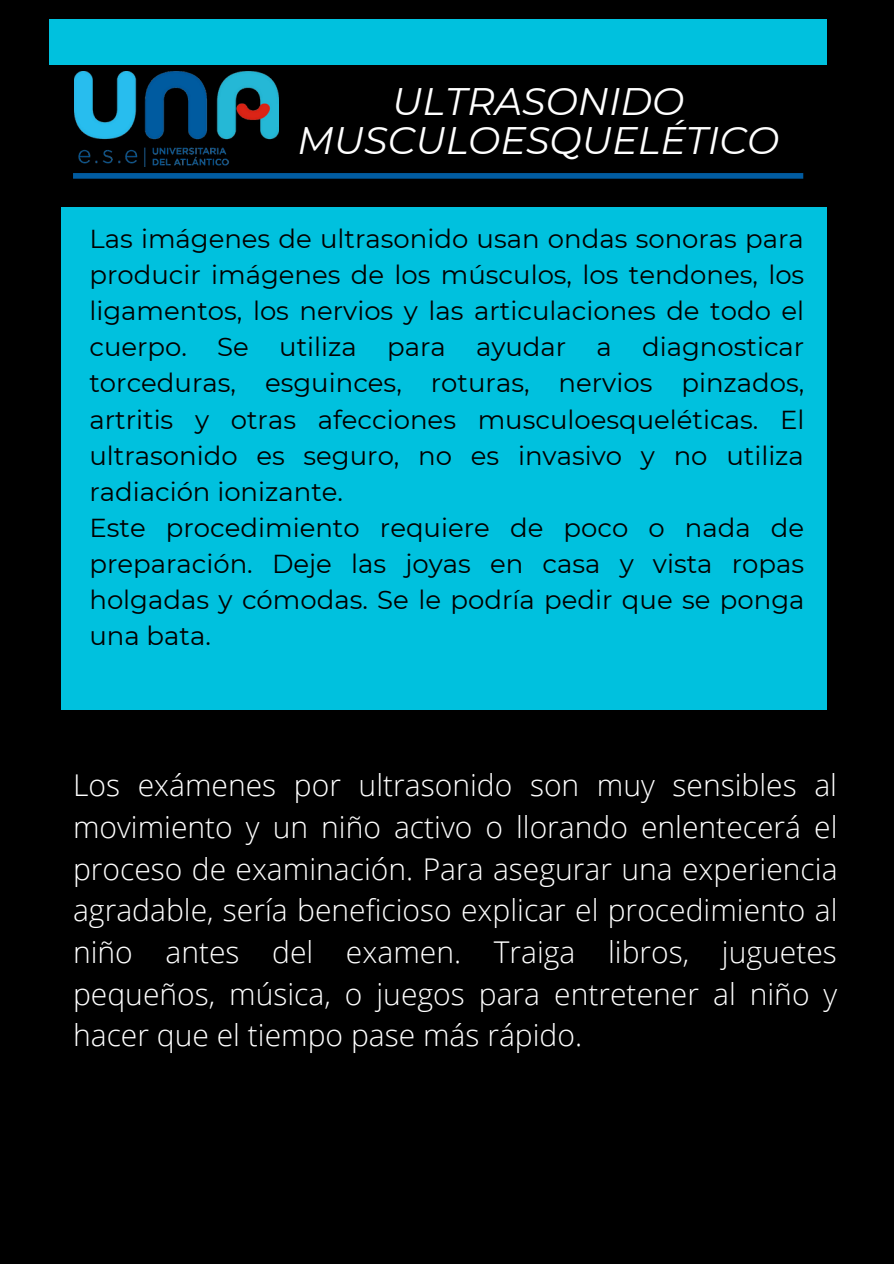
<style>
.page{position:relative;width:894px;height:1264px;background:#fff}
.page>*{position:absolute;margin:0;border:0;box-sizing:border-box;transform-origin:0 0}
.t1{font:italic 38.25px/38.2px "Montserrat";color:#fff;text-align:center}
.t2{font:300 30px/41.7px "Open Sans";color:#fff;text-align:justify}
.t3{font:25.95px/36px "Montserrat";color:#000}
</style>
<div class="page">
<div style="left:0;top:0;width:893px;height:1263px;background:#000"></div>
<div style="left:50px;top:19px;width:776px;height:45px;background:#00c1de"></div>
<img style="left:75px;top:72px;width:204px;height:94px">
<div style="left:73px;top:173px;width:730px;height:6px;background:#015ba0"></div>
<div style="left:62px;top:207px;width:764px;height:502px;background:#00c1de"></div>
<h1 class="t1" style="left:297px;top:82px;width:483px">ULTRASONIDO<br>MUSCULOESQUELÉTICO</h1>
<p class="t3" style="left:89px;top:221px;width:716px">Las imágenes de ultrasonido usan ondas sonoras para producir imágenes de los músculos, los tendones, los ligamentos, los nervios y las articulaciones de todo el cuerpo. Se utiliza para ayudar a diagnosticar torceduras, esguinces, roturas, nervios pinzados, artritis y otras afecciones musculoesqueléticas. El ultrasonido es seguro, no es invasivo y no utiliza radiación ionizante.<br>Este procedimiento requiere de poco o nada de preparación. Deje las joyas en casa y vista ropas holgadas y cómodas. Se le podría pedir que se ponga una bata.</p>
<p class="t2" style="left:73px;top:763px;width:765px">Los exámenes por ultrasonido son muy sensibles al movimiento y un niño activo o llorando enlentecerá el proceso de examinación. Para asegurar una experiencia agradable, sería beneficioso explicar el procedimiento al niño antes del examen. Traiga libros, juguetes pequeños, música, o juegos para entretener al niño y hacer que el tiempo pase más rápido.</p>
</div>
